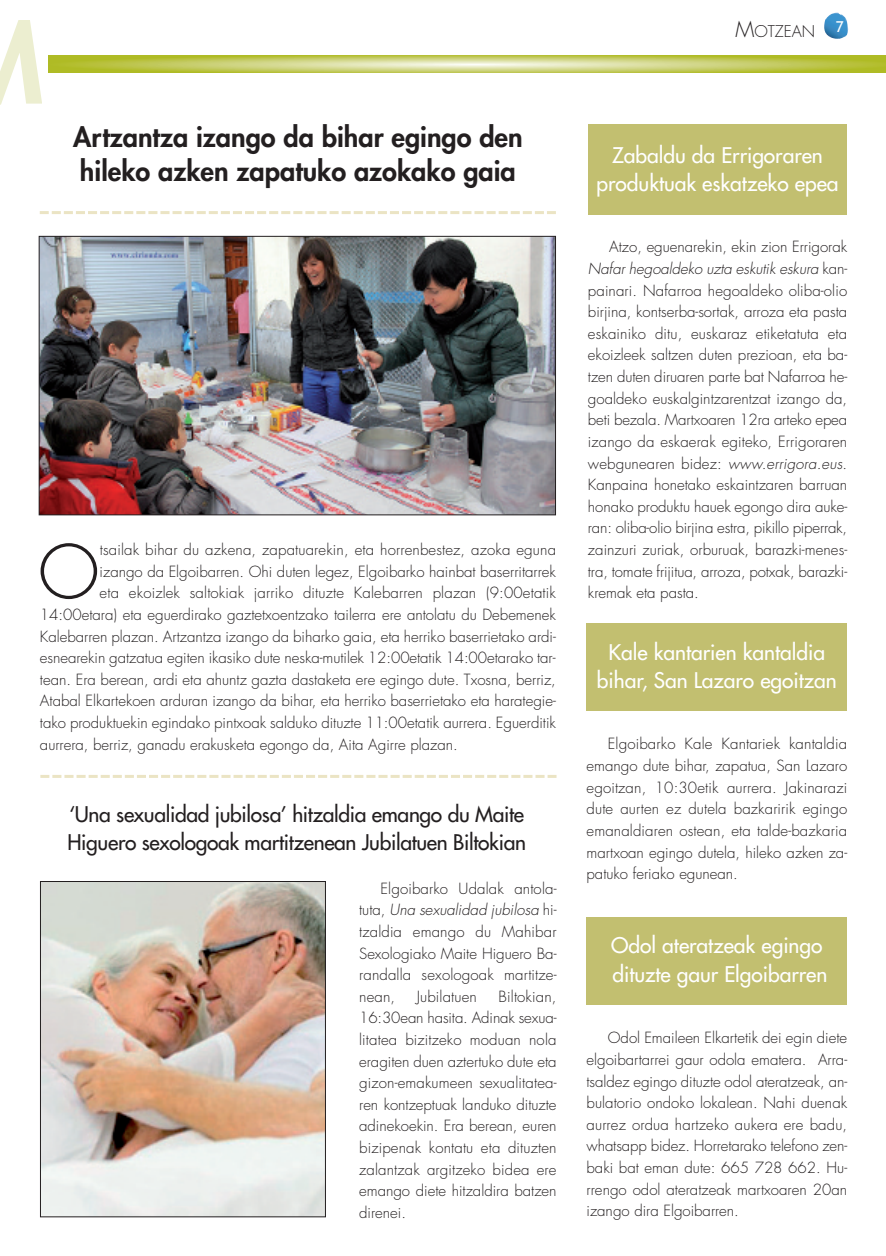
<style>
.page{position:relative;width:886px;height:1256px;background:#fff}
.page>*{position:absolute;margin:0;border:0;box-sizing:border-box;transform-origin:0 0}
.t1{font:300 72.3px "Futura";color:#231f20}
.t2{font:800 27px/34.5px "Futura";color:#231f20}
.t3{font:21px/28.5px "Futura";color:#fff;text-align:center}
.t4{font:21px/28.5px "Futura";letter-spacing:-.015em;color:#231f20}
.t5{font:300 15.75px "Futura";color:#231f20}
.t6{font:300 15px/21.6px "Futura";color:#231f20;text-align:justify}
.t7{font:15px "Trebuchet MS";color:#fff}
.s1{font-size:21px}
.s2{font-style:italic}
</style>
<div class="page">
<img style="left:824px;top:13px;width:24px;height:26px">
<svg style="left:49px;top:56px;width:836px;height:17px;background:#c6cd67"></svg>
<svg style="left:0;top:20px;width:42px;height:85px;fill:#edeed2"></svg>
<div style="left:586px;top:623px;width:261px;height:88px;background:#c2bf70"></div>
<div style="left:588px;top:125px;width:259px;height:90px;background:#c2bf70"></div>
<img style="left:42px;top:883px;width:282px;height:332px">
<div style="left:40px;top:881px;width:286px;height:336px;border:1px solid #231f20"></div>
<svg style="left:40px;top:775px;width:516px;height:2px"></svg>
<img style="left:41px;top:238px;width:513px;height:275px">
<div style="left:39px;top:236px;width:517px;height:279px;border:1px solid #231f20"></div>
<svg style="left:40px;top:211px;width:516px;height:3px"></svg>
<div style="left:586px;top:917px;width:261px;height:87px;background:#c2bf70"></div>
<p class="t5" style="left:735px;top:24px;width:81px"><span class="s1">M</span>OTZEAN</p>
<p class="t7" style="left:835px;top:18px;width:9px">7</p>
<h2 class="t2" style="left:73px;top:122px;width:451px">Artzantza izango da bihar egingo den hileko azken zapatuko azokako gaia</h2>
<h1 class="t1" style="left:38px;top:538px;width:63px">O</h1>
<p class="t6" style="left:100px;top:540px;width:457px">tsailak bihar du azkena, zapatuarekin, eta horrenbestez, azoka eguna</p>
<p class="t6" style="left:100px;top:561px;width:457px">izango da Elgoibarren. Ohi duten legez, Elgoibarko hainbat baserritarrek</p>
<p class="t6" style="left:100px;top:583px;width:457px">eta ekoizlek saltokiak jarriko dituzte Kalebarren plazan (9:00etatik</p>
<p class="t6" style="left:40px;top:605px;width:517px">14:00etara) eta eguerdirako gaztetxoentzako tailerra ere antolatu du Debemenek</p>
<p class="t6" style="left:40px;top:626px;width:517px">Kalebarren plazan. Artzantza izango da biharko gaia, eta herriko baserrietako ardi-</p>
<p class="t6" style="left:40px;top:648px;width:517px">esnearekin gatzatua egiten ikasiko dute neska-mutilek 12:00etatik 14:00etarako tar-</p>
<p class="t6" style="left:40px;top:669px;width:517px">tean. Era berean, ardi eta ahuntz gazta dastaketa ere egingo dute. Txosna, berriz,</p>
<p class="t6" style="left:40px;top:691px;width:517px">Atabal Elkartekoen arduran izango da bihar, eta herriko baserrietako eta harategie-</p>
<p class="t6" style="left:40px;top:713px;width:517px">tako produktuekin egindako pintxoak salduko dituzte 11:00etatik aurrera. Eguerditik</p>
<p class="t6" style="left:40px;top:734px;width:419px">aurrera, berriz, ganadu erakusketa egongo da, Aita Agirre plazan.</p>
<h3 class="t4" style="left:67px;top:801px;width:460px">‘Una sexualidad jubilosa’ hitzaldia emango du Maite<br>Higuero sexologoak martitzenean Jubilatuen Biltokian</h3>
<p class="t6" style="left:359px;top:878px;width:199px;text-indent:21px">Elgoibarko Udalak antola&shy;tuta, <span class="s2">Una sexualidad jubilosa</span> hi&shy;tzaldia emango du Mahibar Sexologiako Maite Higuero Ba&shy;randalla sexologoak martitze&shy;nean,</p>
<p class="t6" style="left:359px;top:986px;width:199px;text-indent:139px">Biltokian, 16:30ean hasita. Adinak sexua&shy;litatea bizitzeko moduan nola eragiten duen aztertuko dute eta gizon-emakumeen sexualitatea&shy;ren kontzeptuak landuko dituzte adinekoekin. Era berean, euren bizipenak kontatu eta dituzten zalantzak argitzeko bidea ere emango diete hitzaldira batzen direnei.</p>
<p class="t6" style="left:417px;top:986px;width:62px">Jubilatuen</p>
<h3 class="t3" style="left:596px;top:142px;width:243px">Zabaldu da Errigoraren produktuak eskatzeko epea</h3>
<p class="t6" style="left:588px;top:237px;width:261px;text-indent:21px">Atzo, eguenarekin, ekin zion Errigorak <span class="s2">Nafar hegoaldeko uzta eskutik eskura</span> kan&shy;painari. Nafarroa hegoaldeko oliba-olio birjina, kontserba-sortak, arroza eta pasta eskainiko ditu, euskaraz etiketatuta eta ekoizleek saltzen duten prezioan, eta ba&shy;tzen duten diruaren parte bat Nafarroa he&shy;goaldeko euskalgintzarentzat izango da, beti bezala. Martxoaren 12ra arteko epea izango da eskaerak egiteko, Errigoraren webgunearen bidez: <span class="s2">www.errigora.eus</span>.<br>Kanpaina honetako eskaintzaren barruan honako produktu hauek egongo dira auke&shy;ran: oliba-olio birjina estra, pikillo piperrak, zainzuri zuriak, orburuak, barazki-menes&shy;tra, tomate frijitua, arroza, potxak, barazki&shy;kremak eta pasta.</p>
<h3 class="t3" style="left:596px;top:639px;width:241px">Kale kantarien kantaldia bihar, San Lazaro egoitzan</h3>
<p class="t6" style="left:586px;top:734px;width:262px;text-indent:21px">Elgoibarko Kale Kantariek kantaldia emango dute bihar, zapatua, San Lazaro egoitzan, 10:30etik aurrera. Jakinarazi dute aurten ez dutela bazkaririk egingo emanaldiaren ostean, eta talde-bazkaria martxoan egingo dutela, hileko azken za&shy;patuko feriako egunean.</p>
<h3 class="t3" style="left:611px;top:932px;width:218px;text-align:left">Odol ateratzeak egingo dituzte gaur Elgoibarren</h3>
<p class="t6" style="left:586px;top:1028px;width:262px;text-indent:21px">Odol Emaileen Elkartetik dei egin diete elgoibartarrei gaur odola ematera. Arra&shy;tsaldez egingo dituzte odol ateratzeak, an&shy;bulatorio ondoko lokalean. Nahi duenak aurrez ordua hartzeko aukera ere badu, whatsapp bidez. Horretarako telefono zen&shy;baki bat eman dute: 665 728 662. Hu&shy;rrengo odol ateratzeak martxoaren 20an izango dira Elgoibarren.</p>
</div>
